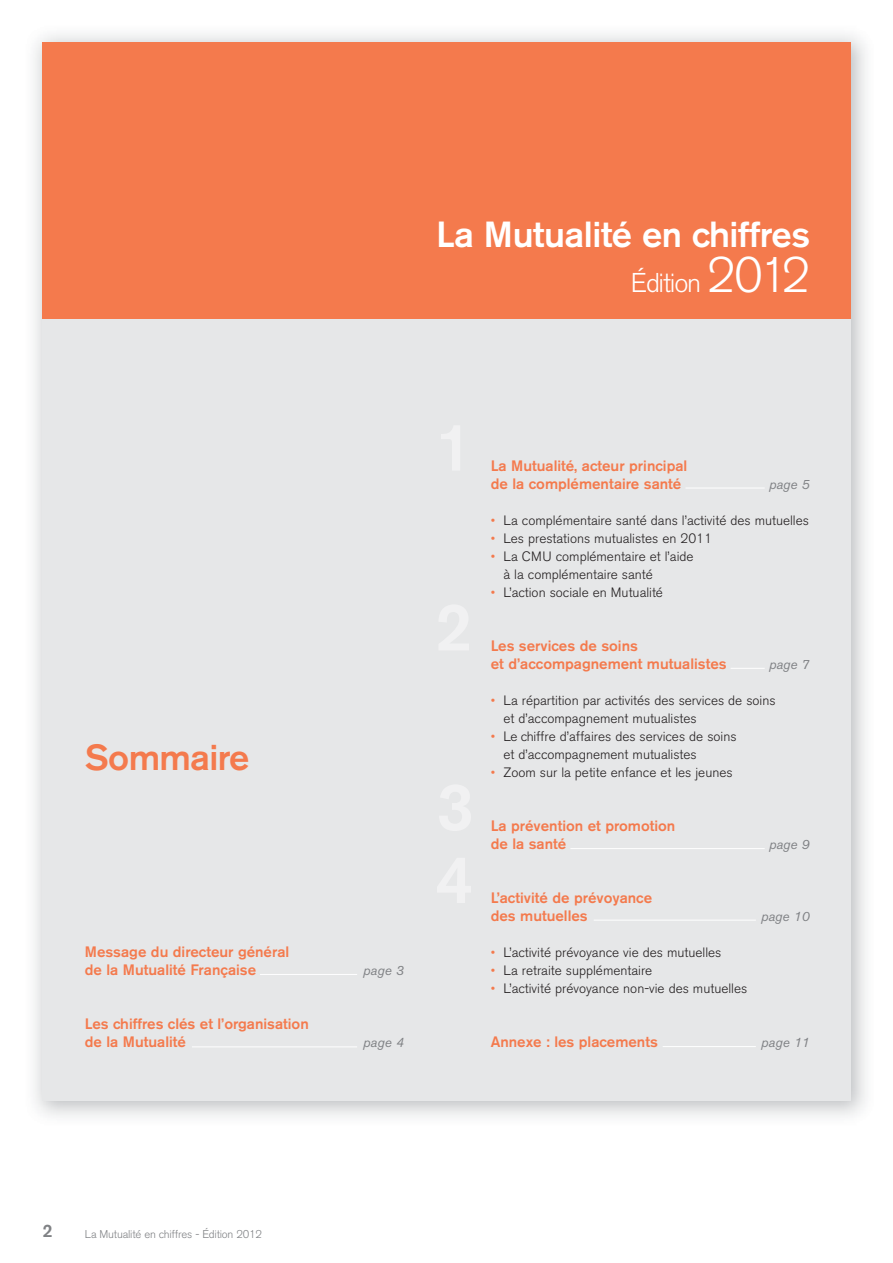
<style>
.page{position:relative;width:893px;height:1263px;background:#fff}
.page>*{position:absolute;margin:0;border:0;box-sizing:border-box;transform-origin:0 0}
.t1{font:500 36px "Akzidenz Grotesk BE";letter-spacing:-.01em;color:#fff}
.t2{font:500 36px "Akzidenz Grotesk BE";letter-spacing:-.015em;color:#f47a4d}
.t3{font:300 27px "Akzidenz Grotesk BE";letter-spacing:-.04em;color:#fff}
.t4{font:500 18px "Akzidenz Grotesk BE";color:#808285}
.t5{font:500 15px/18px "Akzidenz Grotesk BE";color:#f47a4d}
.t6{font:300 13.5px/18px "Akzidenz Grotesk BE";color:#231f20}
.t7{font:italic 13.5px "Akzidenz Grotesk BE";color:#808285}
.t8{font:300 11.25px "Akzidenz Grotesk BE";letter-spacing:-.02em;color:#808285}
.s1{font-size:49.5px}
.s2{color:#f47a4d}
</style>
<div class="page">
<img style="left:34px;top:34px;width:832px;height:1083px">
<div style="left:42px;top:43px;width:808px;height:1058px;background:#e6e7e8"></div>
<div style="left:42px;top:43px;width:808px;height:276px;background:#f47a4d"></div>
<svg style="left:439px;top:605px;width:30px;height:45px"></svg>
<svg style="left:441px;top:426px;width:19px;height:44px"></svg>
<svg style="left:440px;top:785px;width:31px;height:46px"></svg>
<svg style="left:437px;top:858px;width:34px;height:45px"></svg>
<hr style="left:260px;top:974px;width:97px;height:1px;background:#fff">
<hr style="left:192px;top:1047px;width:165px;height:1px;background:#fff">
<hr style="left:662px;top:1046px;width:93px;height:1px;background:#fff">
<hr style="left:593px;top:920px;width:162px;height:1px;background:#fff">
<hr style="left:730px;top:668px;width:34px;height:1px;background:#fff">
<hr style="left:570px;top:848px;width:194px;height:1px;background:#fff">
<hr style="left:685px;top:488px;width:79px;height:1px;background:#fff">
<h1 class="t1" style="left:436px;top:222px;width:375px">La Mutualité en chiffres</h1>
<h2 class="t3" style="left:631px;top:272px;width:181px">Édition <span class="s1">2012</span></h2>
<h1 class="t2" style="left:85px;top:744px;width:166px">Sommaire</h1>
<p class="t5" style="left:85px;top:944px;width:206px">Message du directeur général de la Mutualité Française</p>
<p class="t5" style="left:85px;top:1016px;width:225px">Les chiffres clés et l’organisation de la Mutualité</p>
<p class="t7" style="left:363px;top:966px;width:42px">page 3</p>
<p class="t7" style="left:363px;top:1038px;width:42px">page 4</p>
<p class="t5" style="left:490px;top:458px;width:198px">La Mutualité, acteur principal de la complémentaire santé</p>
<p class="t7" style="left:769px;top:479px;width:42px">page 5</p>
<p class="t6" style="left:490px;top:513px;width:320px"><span class="s2">•</span> La complémentaire santé dans l’activité des mutuelles</p>
<p class="t6" style="left:490px;top:531px;width:223px"><span class="s2">•</span> Les prestations mutualistes en 2011</p>
<p class="t6" style="left:503px;top:549px;width:191px;text-indent:-13px"><span class="s2">•</span> La CMU complémentaire et l’aide à la complémentaire santé</p>
<p class="t6" style="left:490px;top:585px;width:174px"><span class="s2">•</span> L’action sociale en Mutualité</p>
<p class="t5" style="left:490px;top:638px;width:237px">Les services de soins<br>et d’accompagnement mutualistes</p>
<p class="t7" style="left:769px;top:659px;width:42px">page 7</p>
<p class="t6" style="left:503px;top:693px;width:273px;text-indent:-13px"><span class="s2">•</span> La répartition par activités des services de soins et d’accompagnement mutualistes</p>
<p class="t6" style="left:503px;top:729px;width:234px;text-indent:-13px"><span class="s2">•</span> Le chiffre d’affaires des services de soins et d’accompagnement mutualistes</p>
<p class="t6" style="left:490px;top:765px;width:243px"><span class="s2">•</span> Zoom sur la petite enfance et les jeunes</p>
<p class="t5" style="left:490px;top:818px;width:186px">La prévention et promotion de la santé</p>
<p class="t7" style="left:769px;top:839px;width:42px">page 9</p>
<p class="t5" style="left:490px;top:890px;width:163px">L’activité de prévoyance des mutuelles</p>
<p class="t6" style="left:490px;top:945px;width:232px"><span class="s2">•</span> L’activité prévoyance vie des mutuelles</p>
<p class="t6" style="left:490px;top:963px;width:163px"><span class="s2">•</span> La retraite supplémentaire</p>
<p class="t6" style="left:490px;top:981px;width:258px"><span class="s2">•</span> L’activité prévoyance non-vie des mutuelles</p>
<p class="t7" style="left:761px;top:911px;width:50px">page 10</p>
<p class="t5" style="left:490px;top:1034px;width:169px">Annexe : les placements</p>
<p class="t7" style="left:761px;top:1037px;width:50px">page 11</p>
<h3 class="t4" style="left:42px;top:1225px;width:12px">2</h3>
<p class="t8" style="left:85px;top:1230px;width:179px">La Mutualité en chiffres - Édition 2012</p>
</div>
